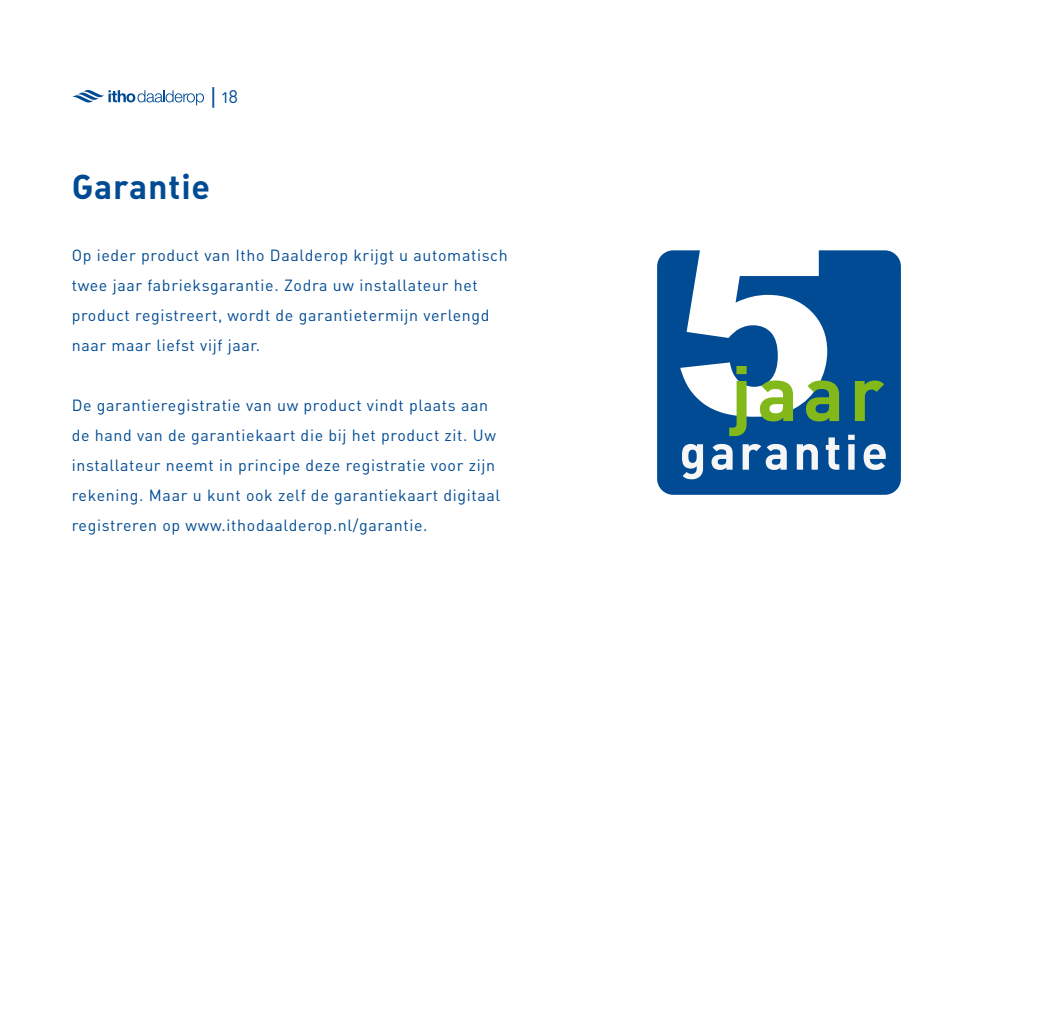
<style>
.page{position:relative;width:1055px;height:1027px;background:#fff}
.page>*{position:absolute;margin:0;border:0;box-sizing:border-box;transform-origin:0 0}
.t1{font:34px "DIN Bold Alternate";letter-spacing:.025em;color:#004b93}
.t2{font:18px "DIN Regular Alternate";color:#004b93}
.t3{font:16px/30px "DIN Regular Alternate";letter-spacing:.04em;color:#004b93}
.s1{font-size:24px}
</style>
<div class="page">
<svg style="left:72px;top:90px;width:132px;height:15px"></svg>
<div style="left:657px;top:250px;width:243px;height:244px;background:#004b93;border-radius:16px"></div>
<svg style="left:848px;top:434px;width:6px;height:35px"></svg>
<svg style="left:863px;top:444px;width:22px;height:26px"></svg>
<svg style="left:680px;top:250px;width:159px;height:229px"></svg>
<svg style="left:854px;top:380px;width:30px;height:41px"></svg>
<p class="t2" style="left:209px;top:85px;width:30px"><span class="s1">|</span> 18</p>
<h1 class="t1" style="left:72px;top:164px;width:140px">Garantie</h1>
<p class="t3" style="left:72px;top:239px;width:437px">Op ieder product van Itho Daalderop krijgt u automatisch twee jaar fabrieksgarantie. Zodra uw installateur het product registreert, wordt de garantietermijn verlengd naar maar liefst vijf jaar.</p>
<p class="t3" style="left:72px;top:389px;width:430px">De garantieregistratie van uw product vindt plaats aan de hand van de garantiekaart die bij het product zit. Uw installateur neemt in principe deze registratie voor zijn rekening. Maar u kunt ook zelf de garantiekaart digitaal registreren op www.ithodaalderop.nl/garantie.</p>
</div>
